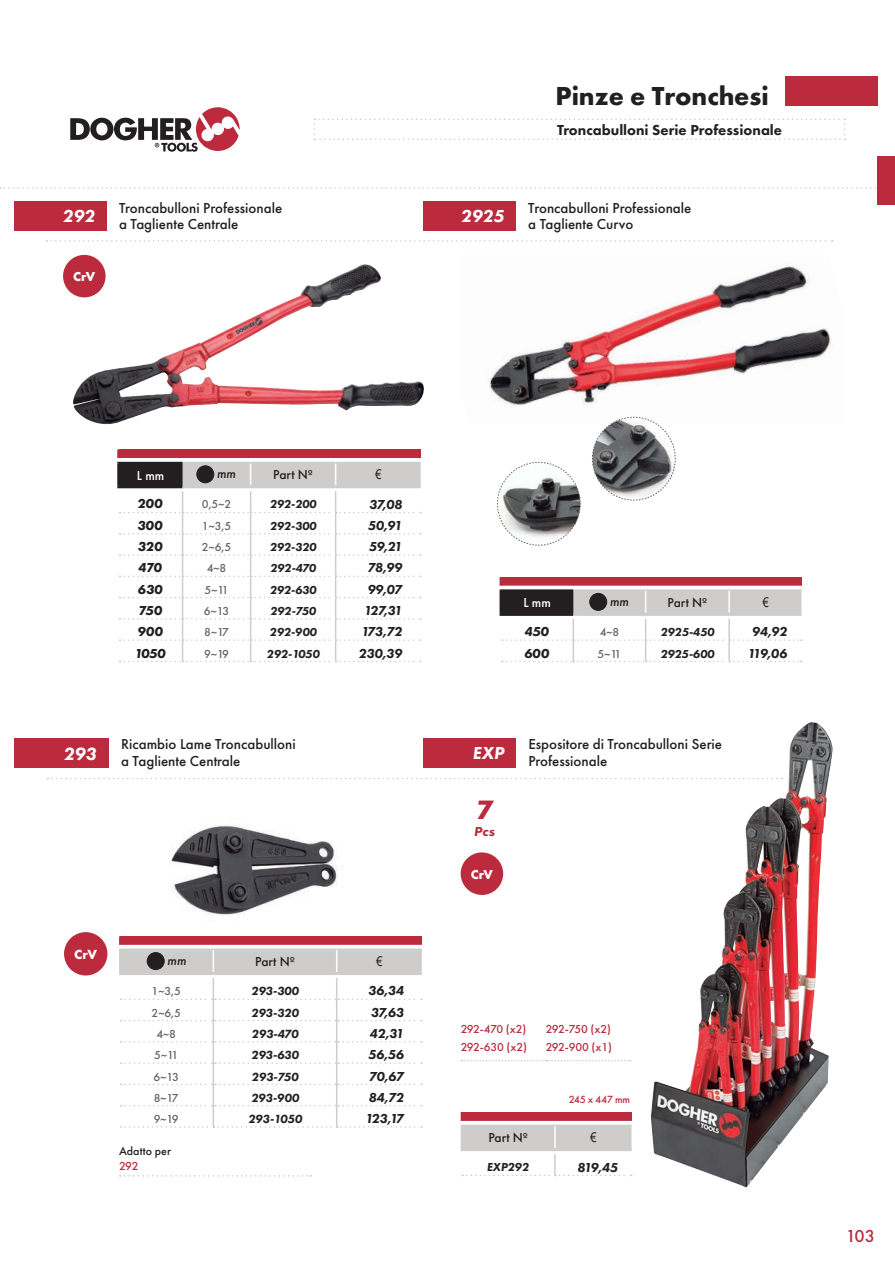
<style>
.page{position:relative;width:895px;height:1262px;background:#fff}
.page>*{position:absolute;margin:0;border:0;box-sizing:border-box;transform-origin:0 0}
.t1{font:italic 700 27.6px "Futura PT";color:#bb2b3d;scale:1.08 1}
.t2{font:700 27px "Futura PT";color:#231f20}
.t3{font:italic 800 18.3px "Futura PT";color:#fff}
.t4{font:italic 800 18px "Futura PT";color:#fff}
.t5{font:500 18px "Futura PT";color:#bb2b3d}
.t6{font:500 15px/16.2px "Futura PT";color:#231f20}
.t7{font:800 15px "Futura PT";color:#231f20}
.t8{font:700 13.8px "Futura PT";color:#fff}
.t9{font:italic 800 13.5px "Futura PT";letter-spacing:-.035em;color:#231f20}
.t10{font:italic 700 13.5px "Futura PT";color:#231f20}
.t11{font:500 13.5px "Futura PT";color:#231f20}
.t12{font:700 13.5px "Futura PT";letter-spacing:-.025em;color:#fff}
.t13{font:500 13.5px "Futura PT";color:#fff}
.t14{font:italic 500 13.5px "Futura PT";color:#231f20}
.t15{font:13.5px "Arial";color:#231f20;scale:.8 1}
.t16{font:italic 800 13.5px "Futura PT";color:#bb2b3d;scale:1.08 1}
.t17{font:italic 800 12.3px "Futura PT";letter-spacing:-.01em;color:#231f20}
.t18{font:italic 800 12px "Futura PT";letter-spacing:-.01em;color:#231f20}
.t19{font:500 12px "Futura PT";letter-spacing:-.14em;color:#636366}
.t20{font:500 12px "Futura PT";letter-spacing:-.04em;color:#bb2b3d}
.t21{font:500 12px "Futura PT";color:#231f20}
.t22{font:500 10.8px "Futura PT";letter-spacing:-.025em;color:#bb2b3d}
</style>
<div class="page">
<svg style="left:314px;top:119px;width:531px;height:21px"></svg>
<div style="left:785px;top:77px;width:93px;height:29px;background:#bb2b3d"></div>
<svg style="left:70px;top:107px;width:170px;height:45px"></svg>
<svg style="left:0;top:187px;width:878px;height:2px"></svg>
<div style="left:878px;top:156px;width:17px;height:49px;background:#bb2b3d"></div>
<img style="left:488px;top:265px;width:344px;height:141px">
<img style="left:72px;top:264px;width:352px;height:161px">
<div style="left:14px;top:201px;width:92px;height:29px;background:#bb2b3d"></div>
<svg style="left:47px;top:240px;width:786px;height:2px"></svg>
<div style="left:63px;top:255px;width:43px;height:42px;background:#bb2b3d;border-radius:50%"></div>
<svg style="left:117px;top:449px;width:304px;height:213px"></svg>
<div style="left:197px;top:466px;width:17px;height:17px;background:#231f20;border-radius:50%"></div>
<div style="left:197px;top:465px;width:17px;height:18px;border:1px solid #231f20;border-radius:50%"></div>
<img style="left:171px;top:824px;width:167px;height:91px">
<div style="left:14px;top:738px;width:94px;height:29px;background:#bb2b3d"></div>
<div style="left:64px;top:932px;width:43px;height:43px;background:#bb2b3d;border-radius:50%"></div>
<svg style="left:119px;top:936px;width:303px;height:191px"></svg>
<div style="left:147px;top:952px;width:17px;height:17px;background:#231f20;border-radius:50%"></div>
<div style="left:147px;top:952px;width:17px;height:17px;border:1px solid #231f20;border-radius:50%"></div>
<svg style="left:461px;top:1112px;width:170px;height:36px;background:#cda7ab"></svg>
<hr style="left:461px;top:1124px;width:94px;height:2px;background:#cecdcc">
<hr style="left:461px;top:1148px;width:94px;height:3px;background:#cecdcc">
<hr style="left:555px;top:1124px;width:76px;height:2px;background:#cecdcc">
<hr style="left:555px;top:1148px;width:76px;height:3px;background:#cecdcc">
<hr style="left:554px;top:1154px;width:2px;height:20px;background:#cecdcc">
<svg style="left:462px;top:1174px;width:170px;height:2px"></svg>
<div style="left:423px;top:738px;width:93px;height:29px;background:#bb2b3d"></div>
<div style="left:461px;top:852px;width:42px;height:43px;background:#bb2b3d;border-radius:50%"></div>
<svg style="left:461px;top:1060px;width:170px;height:1px"></svg>
<img style="left:651px;top:722px;width:182px;height:465px">
<svg style="left:47px;top:778px;width:736px;height:1px"></svg>
<svg style="left:592px;top:416px;width:84px;height:85px"></svg>
<div style="left:423px;top:201px;width:92px;height:29px;background:#bb2b3d"></div>
<svg style="left:497px;top:461px;width:84px;height:85px"></svg>
<svg style="left:500px;top:577px;width:302px;height:85px"></svg>
<div style="left:590px;top:593px;width:17px;height:17px;background:#231f20;border-radius:50%"></div>
<div style="left:589px;top:593px;width:18px;height:17px;border:1px solid #231f20;border-radius:50%"></div>
<svg style="left:120px;top:1175px;width:192px;height:1px"></svg>
<p class="t4" style="left:63px;top:205px;width:34px">292</p>
<p class="t12" style="left:73px;top:268px;width:24px">CrV</p>
<p class="t6" style="left:119px;top:199px;width:165px">Troncabulloni Professionale</p>
<p class="t6" style="left:119px;top:216px;width:121px">a Tagliente Centrale</p>
<h2 class="t2" style="left:555px;top:78px;width:215px">Pinze e Tronchesi</h2>
<p class="t7" style="left:557px;top:121px;width:226px">Troncabulloni Serie Professionale</p>
<p class="t4" style="left:461px;top:205px;width:45px">2925</p>
<p class="t6" style="left:528px;top:199px;width:165px">Troncabulloni Professionale a Tagliente Curvo</p>
<p class="t13" style="left:137px;top:467px;width:29px">L mm</p>
<p class="t14" style="left:217px;top:465px;width:20px">mm</p>
<p class="t11" style="left:273px;top:467px;width:41px">Part Nº</p>
<p class="t15" style="left:376px;top:466px;width:9px">€</p>
<p class="t10" style="left:138px;top:495px;width:26px">200</p>
<p class="t19" style="left:202px;top:497px;width:31px">0,5~2</p>
<p class="t18" style="left:270px;top:497px;width:48px">292-200</p>
<p class="t10" style="left:138px;top:517px;width:26px">300</p>
<p class="t19" style="left:202px;top:519px;width:31px">1~3,5</p>
<p class="t18" style="left:270px;top:518px;width:48px">292-300</p>
<p class="t10" style="left:138px;top:538px;width:26px">320</p>
<p class="t19" style="left:202px;top:540px;width:31px">2~6,5</p>
<p class="t18" style="left:270px;top:540px;width:48px">292-320</p>
<p class="t10" style="left:139px;top:559px;width:25px">470</p>
<p class="t19" style="left:207px;top:561px;width:21px">4~8</p>
<p class="t18" style="left:270px;top:561px;width:47px">292-470</p>
<p class="t10" style="left:138px;top:581px;width:26px">630</p>
<p class="t19" style="left:205px;top:582px;width:25px">5~11</p>
<p class="t18" style="left:270px;top:582px;width:48px">292-630</p>
<p class="t10" style="left:138px;top:602px;width:25px">750</p>
<p class="t19" style="left:204px;top:604px;width:27px">6~13</p>
<p class="t18" style="left:270px;top:603px;width:47px">292-750</p>
<p class="t10" style="left:138px;top:623px;width:27px">900</p>
<p class="t19" style="left:204px;top:625px;width:26px">8~17</p>
<p class="t18" style="left:270px;top:625px;width:49px">292-900</p>
<p class="t10" style="left:135px;top:645px;width:32px">1050</p>
<p class="t19" style="left:204px;top:646px;width:26px">9~19</p>
<p class="t18" style="left:267px;top:646px;width:54px">292-1050</p>
<p class="t9" style="left:369px;top:496px;width:35px">37,08</p>
<p class="t9" style="left:368px;top:517px;width:36px">50,91</p>
<p class="t9" style="left:369px;top:538px;width:35px">59,21</p>
<p class="t9" style="left:367px;top:559px;width:36px">78,99</p>
<p class="t9" style="left:367px;top:581px;width:36px">99,07</p>
<p class="t9" style="left:364px;top:602px;width:40px">127,31</p>
<p class="t9" style="left:361px;top:623px;width:42px">173,72</p>
<p class="t9" style="left:358px;top:644px;width:45px">230,39</p>
<p class="t3" style="left:64px;top:742px;width:35px">293</p>
<p class="t6" style="left:121px;top:736px;width:176px">Ricambio Lame Troncabulloni</p>
<p class="t6" style="left:121px;top:752px;width:121px">a Tagliente Centrale</p>
<p class="t8" style="left:74px;top:945px;width:24px">CrV</p>
<p class="t14" style="left:167px;top:952px;width:20px">mm</p>
<p class="t11" style="left:255px;top:953px;width:41px">Part Nº</p>
<p class="t15" style="left:377px;top:952px;width:9px">€</p>
<p class="t19" style="left:152px;top:984px;width:31px">1~3,5</p>
<p class="t17" style="left:251px;top:983px;width:49px">293-300</p>
<p class="t19" style="left:152px;top:1005px;width:31px">2~6,5</p>
<p class="t17" style="left:251px;top:1005px;width:49px">293-320</p>
<p class="t19" style="left:156px;top:1026px;width:21px">4~8</p>
<p class="t17" style="left:252px;top:1026px;width:48px">293-470</p>
<p class="t19" style="left:154px;top:1048px;width:25px">5~11</p>
<p class="t17" style="left:251px;top:1047px;width:49px">293-630</p>
<p class="t19" style="left:154px;top:1069px;width:27px">6~13</p>
<p class="t17" style="left:252px;top:1069px;width:48px">293-750</p>
<p class="t19" style="left:154px;top:1090px;width:26px">8~17</p>
<p class="t17" style="left:251px;top:1090px;width:49px">293-900</p>
<p class="t19" style="left:154px;top:1112px;width:26px">9~19</p>
<p class="t17" style="left:248px;top:1111px;width:55px">293-1050</p>
<p class="t9" style="left:368px;top:982px;width:37px">36,34</p>
<p class="t9" style="left:371px;top:1004px;width:35px">37,63</p>
<p class="t9" style="left:370px;top:1025px;width:36px">42,31</p>
<p class="t9" style="left:368px;top:1046px;width:37px">56,56</p>
<p class="t9" style="left:369px;top:1067px;width:37px">70,67</p>
<p class="t9" style="left:368px;top:1089px;width:37px">84,72</p>
<p class="t9" style="left:365px;top:1110px;width:40px">123,17</p>
<p class="t21" style="left:119px;top:1143px;width:53px">Adatto per</p>
<p class="t20" style="left:119px;top:1158px;width:21px">292</p>
<p class="t13" style="left:523px;top:595px;width:29px">L mm</p>
<p class="t14" style="left:610px;top:593px;width:20px">mm</p>
<p class="t11" style="left:668px;top:594px;width:41px">Part Nº</p>
<p class="t15" style="left:763px;top:593px;width:9px">€</p>
<p class="t10" style="left:525px;top:623px;width:26px">450</p>
<p class="t19" style="left:600px;top:625px;width:21px">4~8</p>
<p class="t18" style="left:660px;top:624px;width:55px">2925-450</p>
<p class="t10" style="left:524px;top:645px;width:26px">600</p>
<p class="t19" style="left:597px;top:646px;width:25px">5~11</p>
<p class="t18" style="left:660px;top:646px;width:56px">2925-600</p>
<p class="t9" style="left:752px;top:623px;width:37px">94,92</p>
<p class="t9" style="left:747px;top:645px;width:41px">119,06</p>
<p class="t4" style="left:473px;top:742px;width:33px">EXP</p>
<p class="t1" style="left:475px;top:793px;width:18px">7</p>
<p class="t16" style="left:474px;top:823px;width:21px">Pcs</p>
<p class="t12" style="left:471px;top:865px;width:24px">CrV</p>
<p class="t6" style="left:528px;top:736px;width:195px">Espositore di Troncabulloni Serie<br>Professionale</p>
<p class="t20" style="left:461px;top:1021px;width:67px">292-470 (x2)</p>
<p class="t20" style="left:461px;top:1039px;width:68px">292-630 (x2)</p>
<p class="t20" style="left:546px;top:1021px;width:67px">292-750 (x2)</p>
<p class="t20" style="left:546px;top:1039px;width:68px">292-900 (x1)</p>
<p class="t22" style="left:569px;top:1093px;width:63px">245 x 447 mm</p>
<p class="t11" style="left:488px;top:1129px;width:41px">Part Nº</p>
<p class="t15" style="left:591px;top:1128px;width:9px">€</p>
<p class="t18" style="left:487px;top:1159px;width:44px">EXP292</p>
<p class="t9" style="left:577px;top:1158px;width:42px">819,45</p>
<p class="t5" style="left:846px;top:1225px;width:31px">103</p>
</div>
